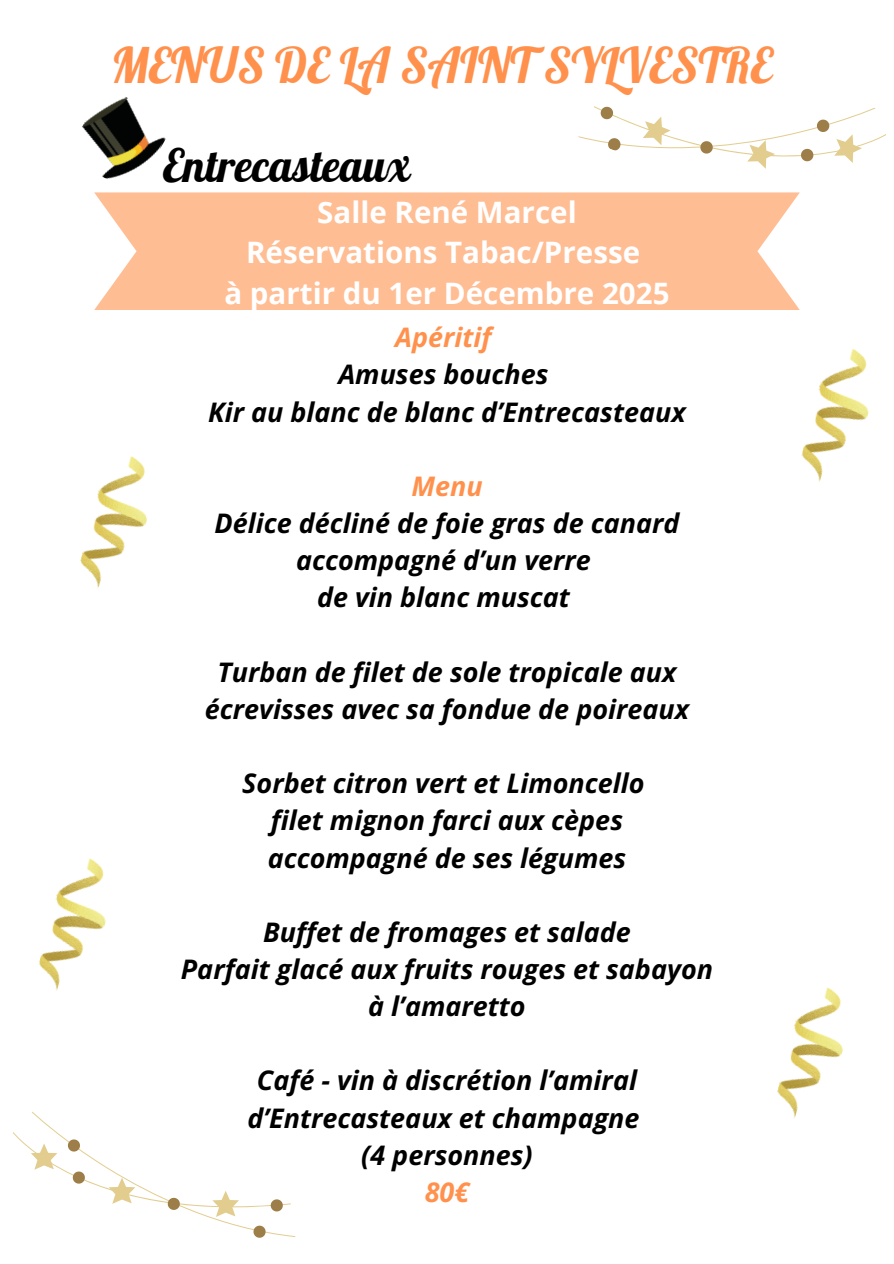
<style>
.page{position:relative;width:894px;height:1264px;background:#fff}
.page>*{position:absolute;margin:0;border:0;box-sizing:border-box;transform-origin:0 0}
.t1{font:48.15px "Lobster";color:#ff914d}
.t2{font:45px "Lobster";color:#000}
.t3{font:700 29.55px/40.5px "Open Sans";color:#fff;text-align:center}
.t4{font:italic 700 27px/37.2px "Open Sans";color:#000;text-align:center}
.t5{font:italic 700 27px "Open Sans";color:#ff914d}
</style>
<div class="page">
<div style="left:94px;top:192px;width:705px;height:118px;background:#ffbd94"></div>
<img style="left:82px;top:97px;width:92px;height:98px">
<img style="left:80px;top:456px;width:68px;height:133px">
<img style="left:777px;top:987px;width:66px;height:132px">
<svg style="left:13px;top:1111px;width:282px;height:126px"></svg>
<svg style="left:577px;top:136px;width:222px;height:93px"></svg>
<svg style="left:590px;top:106px;width:296px;height:107px"></svg>
<svg style="left:743px;top:135px;width:35px;height:35px"></svg>
<svg style="left:639px;top:112px;width:34px;height:34px"></svg>
<svg style="left:698px;top:139px;width:16px;height:16px"></svg>
<svg style="left:606px;top:136px;width:16px;height:16px"></svg>
<svg style="left:598px;top:106px;width:16px;height:15px"></svg>
<svg style="left:799px;top:118px;width:66px;height:46px"></svg>
<img style="left:39px;top:858px;width:67px;height:133px">
<img style="left:801px;top:349px;width:68px;height:133px">
<h1 class="t1" style="left:111px;top:35px;width:663px">MENUS DE LA SAINT SYLVESTRE</h1>
<h2 class="t2" style="left:163px;top:137px;width:248px">Entrecasteaux</h2>
<p class="t3" style="left:224px;top:191px;width:446px">Salle René Marcel<br>Réservations Tabac/Presse<br>à partir du 1er Décembre 2025</p>
<p class="t5" style="left:395px;top:318px;width:98px">Apéritif</p>
<p class="t4" style="left:208px;top:355px;width:478px">Amuses bouches<br>Kir au blanc de blanc d’Entrecasteaux</p>
<p class="t5" style="left:411px;top:467px;width:73px">Menu</p>
<p class="t4" style="left:214px;top:504px;width:466px">Délice décliné de foie gras de canard accompagné d’un verre<br>de vin blanc muscat</p>
<p class="t4" style="left:205px;top:652px;width:485px">Turban de filet de sole tropicale aux écrevisses avec sa fondue de poireaux</p>
<p class="t4" style="left:242px;top:764px;width:403px">Sorbet citron vert et Limoncello filet mignon farci aux cèpes accompagné de ses légumes</p>
<p class="t4" style="left:181px;top:912px;width:533px">Buffet de fromages et salade<br>Parfait glacé aux fruits rouges et sabayon à l’amaretto</p>
<p class="t4" style="left:247px;top:1061px;width:393px">Café - vin à discrétion l’amiral d’Entrecasteaux et champagne (4 personnes)</p>
<p class="t5" style="left:424px;top:1173px;width:46px">80€</p>
</div>
